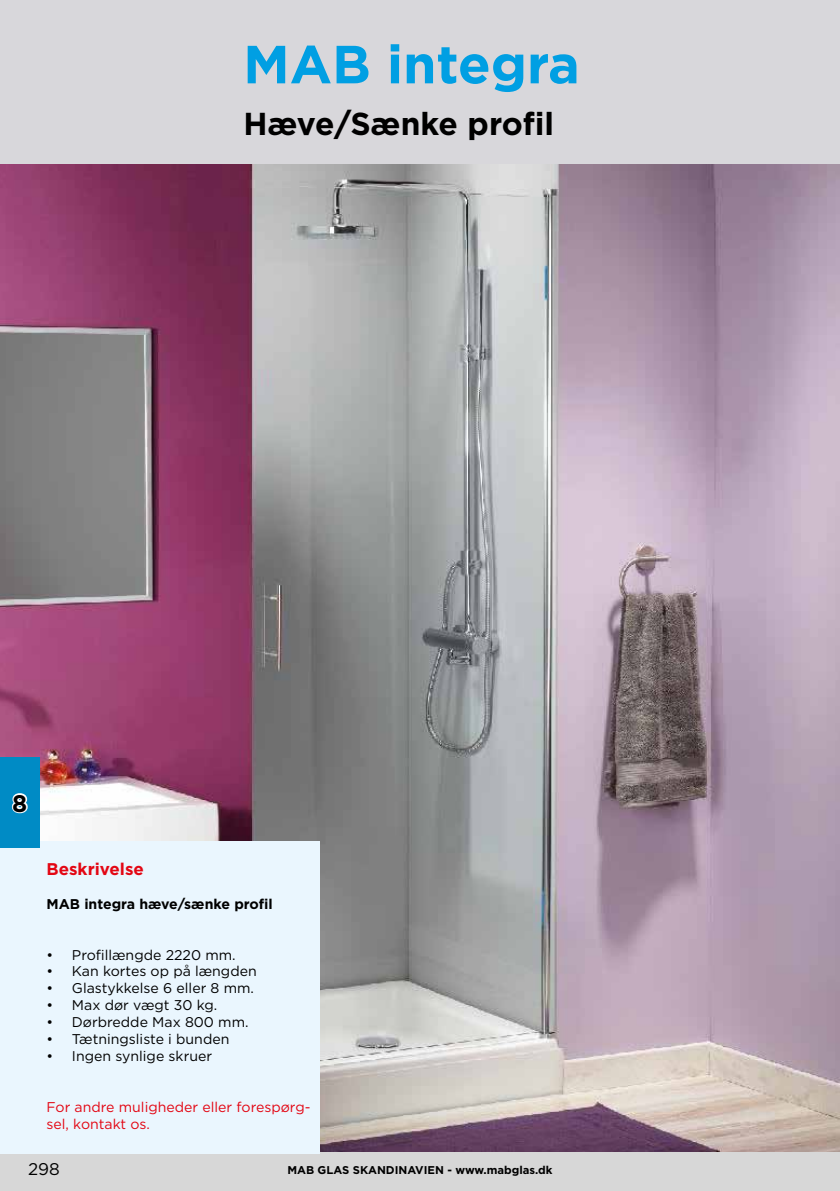
<style>
.page{position:relative;width:840px;height:1191px;background:#fff}
.page>*{position:absolute;margin:0;border:0;box-sizing:border-box;transform-origin:0 0}
.t1{font:700 53.6px "Gotham";color:#009fe3}
.t2{font:700 31.8px "Gotham";color:#000}
.t3{font:700 24px "Gotham";color:#000}
.t4{font:700 17px "Gotham";color:#e30613}
.t5{font:17px "Gotham";color:#000}
.t6{font:14px "Gotham";color:#000}
.t7{font:14px/17px "Gotham";color:#e30613}
.t8{font:700 14px "Gotham";color:#000}
.t9{font:700 11.2px "Gotham";color:#000}
</style>
<div class="page">
<div style="left:0;top:1151px;width:839px;height:40px;background:#d7d7d7"></div>
<img style="left:0;top:163px;width:839px;height:988px">
<div style="left:0;top:0;width:839px;height:163px;background:#d8d7db"></div>
<div style="left:0;top:841px;width:319px;height:312px;background:#eaf6fe"></div>
<div style="left:0;top:757px;width:39px;height:90px;background:#008bc5"></div>
<svg style="left:11px;top:793px;width:17px;height:21px"></svg>
<h1 class="t1" style="left:243px;top:29px;width:338px">MAB integra</h1>
<h2 class="t2" style="left:243px;top:103px;width:312px">Hæve/Sænke profil</h2>
<h3 class="t3" style="left:12px;top:787px;width:17px">8</h3>
<p class="t4" style="left:46px;top:857px;width:99px">Beskrivelse</p>
<p class="t8" style="left:46px;top:894px;width:228px">MAB integra hæve/sænke profil</p>
<p class="t6" style="left:46px;top:945px;width:190px">• Profillængde 2220 mm.</p>
<p class="t6" style="left:46px;top:962px;width:212px">• Kan kortes op på længden</p>
<p class="t6" style="left:46px;top:979px;width:209px">• Glastykkelse 6 eller 8 mm.</p>
<p class="t6" style="left:46px;top:996px;width:172px">• Max dør vægt 30 kg.</p>
<p class="t6" style="left:46px;top:1013px;width:203px">• Dørbredde Max 800 mm.</p>
<p class="t6" style="left:46px;top:1030px;width:184px">• Tætningsliste i bunden</p>
<p class="t6" style="left:46px;top:1047px;width:167px">• Ingen synlige skruer</p>
<p class="t7" style="left:46px;top:1098px;width:265px">For andre muligheder eller forespørg&shy;sel, kontakt os.</p>
<p class="t5" style="left:28px;top:1158px;width:33px">298</p>
<p class="t9" style="left:287px;top:1162px;width:266px">MAB GLAS SKANDINAVIEN - www.mabglas.dk</p>
</div>
